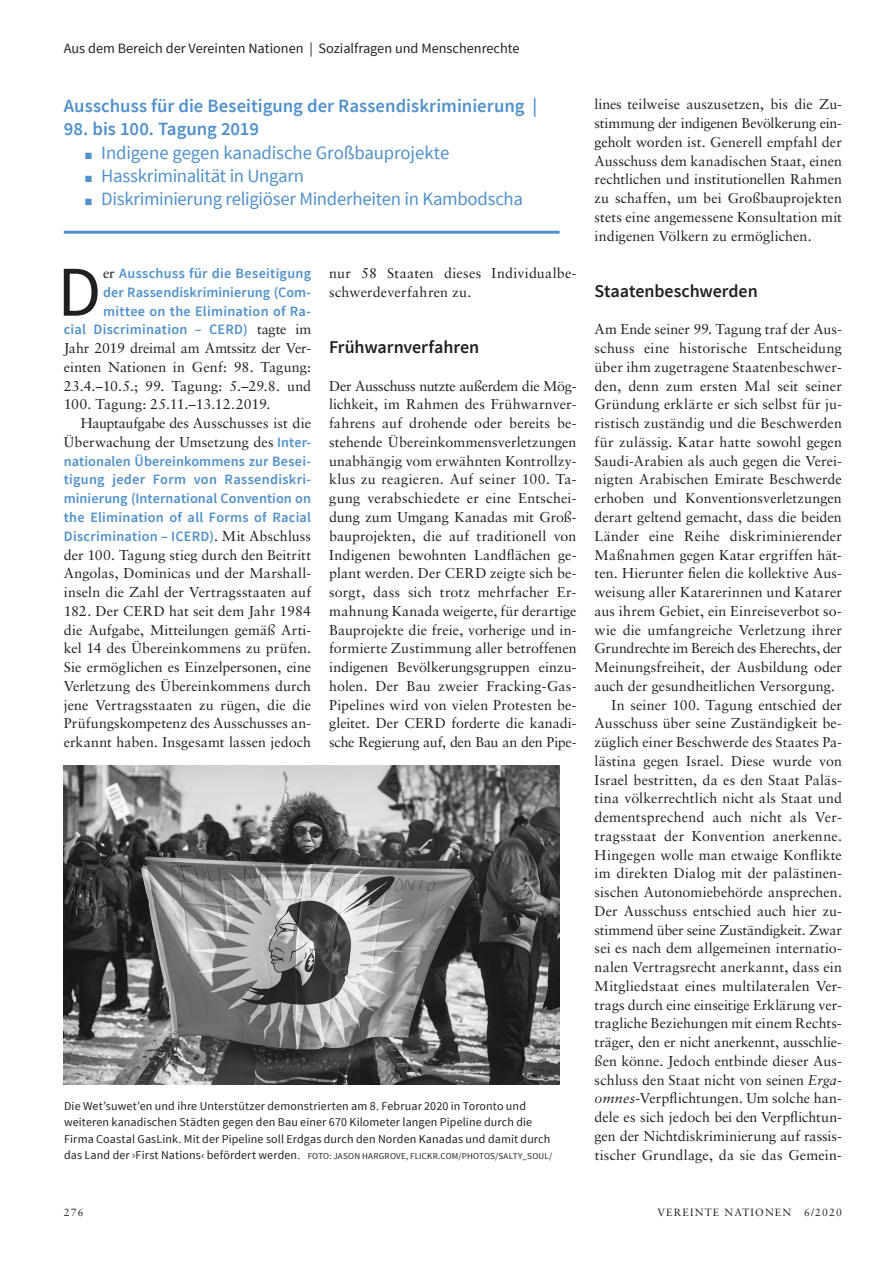
<style>
.page{position:relative;width:893px;height:1263px;background:#fff}
.page>*{position:absolute;margin:0;border:0;box-sizing:border-box;transform-origin:0 0}
.t1{font:71.4px "Source Sans Pro";color:#231f20}
.t2{font:18.75px "Source Sans Pro";letter-spacing:-.015em;color:#5090cc}
.t3{font:600 18.75px "Source Sans Pro";color:#5090cc}
.t4{font:600 18px "Source Sans Pro";letter-spacing:-.005em;color:#231f20}
.t5{font:14.25px/18.8px "Sabon LT Std";letter-spacing:.01em;color:#231f20;text-align:justify}
.t6{font:600 14.25px/18.8px "Source Sans Pro";letter-spacing:.02em;color:#5090cc;text-align:right}
.t7{font:14.25px "Source Sans Pro";color:#231f20}
.t8{font:14.25px "Sabon LT Std";letter-spacing:-.01em;color:#231f20}
.t9{font:14.25px "Sabon LT Std";letter-spacing:-.02em;color:#231f20}
.t10{font:14.25px "Sabon LT Std";letter-spacing:-.015em;color:#231f20}
.t11{font:12px/16.5px "Source Sans Pro";letter-spacing:.01em;color:#231f20}
.t12{font:10.5px "Sabon LT Std";letter-spacing:.11em;color:#231f20}
.t13{font:9px "Source Sans Pro";color:#231f20}
.s1{font-family:"Sabon LT Std";font-weight:400;color:#231f20}
.s2{font-family:"Source Sans Pro";font-weight:600;color:#5090cc}
.s3{font-size:9px}
.s4{font-style:italic}
</style>
<div class="page">
<hr style="left:64px;top:231px;width:496px;height:3px;background:#5090cc">
<img style="left:64px;top:766px;width:495px;height:319px">
<p class="t7" style="left:64px;top:40px;width:457px">Aus dem Bereich der Vereinten Nationen | Sozialfragen und Menschenrechte</p>
<h2 class="t3" style="left:64px;top:94px;width:475px">Ausschuss für die Beseitigung der Rassendiskriminierung |</h2>
<h2 class="t3" style="left:64px;top:117px;width:197px">98. bis 100. Tagung 2019</h2>
<h2 class="t2" style="left:85px;top:141px;width:366px">■ Indigene gegen kanadische Großbauprojekte</h2>
<h2 class="t2" style="left:85px;top:164px;width:221px">■ Hasskriminalität in Ungarn</h2>
<h2 class="t2" style="left:85px;top:187px;width:439px">■ Diskriminierung religiöser Minderheiten in Kambodscha</h2>
<p class="t6" style="left:64px;top:264px;width:249px"><span class="s1">er</span> Ausschuss für die Beseitigung<br>der Rassendiskriminierung (Com&shy;mittee on the Elimination of Ra-<br>cial Discrimination – CERD) <span class="s1">tagte im</span></p>
<p class="t5" style="left:64px;top:339px;width:249px">Jahr 2019 dreimal am Amtssitz der Ver&shy;einten Nationen in Genf: 98. Tagung:<br>23.4.–10.5.; 99. Tagung: 5.–29.8. und 100. Tagung: 25.11.–13.12.2019.</p>
<p class="t5" style="left:64px;top:414px;width:249px;text-align:right">Hauptaufgabe des Ausschusses ist die<br>Überwachung der Umsetzung des <span class="s2">Inter-</span></p>
<p class="t6" style="left:64px;top:452px;width:249px;text-align:justify">nationalen Übereinkommens zur Besei&shy;tigung jeder Form von Rassendiskri&shy;minierung (International Convention on the Elimination of all Forms of Racial Discrimination – ICERD)<span class="s1">. Mit Abschluss</span></p>
<p class="t5" style="left:64px;top:545px;width:249px">der 100. Tagung stieg durch den Beitritt Angolas, Dominicas und der Marshall&shy;inseln die Zahl der Vertragsstaaten auf 182. Der CERD hat seit dem Jahr 1984 die Aufgabe, Mitteilungen gemäß Arti&shy;kel 14 des Übereinkommens zu prüfen.<br>Sie ermöglichen es Einzelpersonen, eine Verletzung des Übereinkommens durch jene Vertragsstaaten zu rügen, die die Prüfungskompetenz des Ausschusses an&shy;erkannt haben. Insgesamt lassen jedoch</p>
<h1 class="t1" style="left:57px;top:248px;width:45px">D</h1>
<p class="t5" style="left:329px;top:264px;width:249px">nur 58 Staaten dieses Individualbe&shy;schwerdeverfahren zu.</p>
<p class="t4" style="left:329px;top:336px;width:152px">Frühwarnverfahren</p>
<p class="t5" style="left:329px;top:376px;width:249px">Der Ausschuss nutzte außerdem die Mög&shy;lichkeit, im Rahmen des Frühwarnver&shy;fahrens auf drohende oder bereits be&shy;stehende Übereinkommensverletzungen unabhängig vom erwähnten Kontrollzy&shy;klus zu reagieren. Auf seiner 100. Ta&shy;gung verabschiedete er eine Entschei&shy;dung zum Umgang Kanadas mit Groß&shy;bauprojekten, die auf traditionell von Indigenen bewohnten Landflächen ge&shy;plant werden. Der CERD zeigte sich be&shy;sorgt, dass sich trotz mehrfacher Er&shy;mahnung Kanada weigerte, für derartige Bauprojekte die freie, vorherige und in&shy;formierte Zustimmung aller betroffenen indigenen Bevölkerungsgruppen einzu&shy;holen. Der Bau zweier Fracking-Gas-Pipelines wird von vielen Protesten be&shy;gleitet. Der CERD forderte die kanadi&shy;sche Regierung auf, den Bau an den Pipe-</p>
<p class="t11" style="left:64px;top:1098px;width:488px">Die Wet’suwet’en und ihre Unterstützer demonstrierten am 8. Februar 2020 in Toronto und weiteren kanadischen Städten gegen den Bau einer 670 Kilometer langen Pipeline durch die Firma Coastal GasLink. Mit der Pipeline soll Erdgas durch den Norden Kanadas und damit durch das Land der ›First Nations‹ befördert werden. <span class="s3">Foto</span></p>
<p class="t13" style="left:329px;top:1151px;width:14px">:Jason</p>
<p class="t13" style="left:362px;top:1151px;width:13px">Hargrove</p>
<p class="t13" style="left:406px;top:1151px;width:8px">, flickr</p>
<p class="t13" style="left:438px;top:1151px;width:9px">.com</p>
<p class="t13" style="left:458px;top:1151px;width:10px">/photos</p>
<p class="t13" style="left:495px;top:1151px;width:9px">/salty</p>
<p class="t13" style="left:522px;top:1151px;width:12px">_soul</p>
<p class="t13" style="left:549px;top:1151px;width:5px">/</p>
<p class="t5" style="left:595px;top:95px;width:249px">lines teilweise auszusetzen, bis die Zu&shy;stimmung der indigenen Bevölkerung ein&shy;geholt worden ist. Generell empfahl der Ausschuss dem kanadischen Staat, einen rechtlichen und institutionellen Rahmen zu schaffen, um bei Großbauprojekten stets eine angemessene Konsultation mit indigenen Völkern zu ermöglichen.</p>
<p class="t4" style="left:595px;top:280px;width:165px">Staatenbeschwerden</p>
<p class="t5" style="left:595px;top:320px;width:249px">Am Ende seiner 99. Tagung traf der Aus-</p>
<p class="t5" style="left:595px;top:339px;width:249px">schuss eine historische Entscheidung</p>
<p class="t5" style="left:595px;top:357px;width:249px">über ihm zugetragene Staatenbeschwer-</p>
<p class="t5" style="left:595px;top:376px;width:249px">den, denn zum ersten Mal seit seiner</p>
<p class="t5" style="left:595px;top:395px;width:249px">Gründung erklärte er sich selbst für ju-</p>
<p class="t5" style="left:595px;top:414px;width:249px">ristisch zuständig und die Beschwerden</p>
<p class="t5" style="left:595px;top:432px;width:249px">für zulässig. Katar hatte sowohl gegen</p>
<p class="t5" style="left:595px;top:451px;width:249px">Saudi-Arabien als auch gegen die Verei-</p>
<p class="t5" style="left:595px;top:470px;width:249px">nigten Arabischen Emirate Beschwerde</p>
<p class="t5" style="left:595px;top:489px;width:249px">erhoben und Konventionsverletzungen</p>
<p class="t5" style="left:595px;top:507px;width:249px">derart geltend gemacht, dass die beiden</p>
<p class="t5" style="left:595px;top:526px;width:249px">Länder eine Reihe diskriminierender</p>
<p class="t5" style="left:595px;top:545px;width:249px">Maßnahmen gegen Katar ergriffen hät-</p>
<p class="t5" style="left:595px;top:564px;width:249px">ten. Hierunter fielen die kollektive Aus-</p>
<p class="t5" style="left:595px;top:582px;width:249px">weisung aller Katarerinnen und Katarer</p>
<p class="t5" style="left:595px;top:601px;width:249px">aus ihrem Gebiet, ein Einreiseverbot so-</p>
<p class="t5" style="left:595px;top:620px;width:249px">wie die umfangreiche Verletzung ihrer</p>
<p class="t9" style="left:595px;top:640px;width:249px">Grundrechte im Bereich des Eherechts, der</p>
<p class="t5" style="left:595px;top:657px;width:249px">Meinungsfreiheit, der Ausbildung oder</p>
<p class="t5" style="left:595px;top:676px;width:242px">auch der gesundheitlichen Versorgung.</p>
<p class="t5" style="left:612px;top:695px;width:232px">In seiner 100. Tagung entschied der</p>
<p class="t5" style="left:595px;top:714px;width:249px">Ausschuss über seine Zuständigkeit be-</p>
<p class="t5" style="left:595px;top:732px;width:249px">züglich einer Beschwerde des Staates Pa-</p>
<p class="t5" style="left:595px;top:751px;width:249px">lästina gegen Israel. Diese wurde von</p>
<p class="t5" style="left:595px;top:770px;width:248px">Israel bestritten, da es den Staat Paläs-</p>
<p class="t5" style="left:595px;top:789px;width:249px">tina völkerrechtlich nicht als Staat und</p>
<p class="t5" style="left:595px;top:808px;width:249px">dementsprechend auch nicht als Ver-</p>
<p class="t5" style="left:595px;top:826px;width:249px">tragsstaat der Konvention anerkenne.</p>
<p class="t5" style="left:595px;top:845px;width:249px">Hingegen wolle man etwaige Konflikte</p>
<p class="t5" style="left:595px;top:864px;width:248px">im direkten Dialog mit der palästinen-</p>
<p class="t5" style="left:595px;top:883px;width:249px">sischen Autonomiebehörde ansprechen.</p>
<p class="t5" style="left:595px;top:901px;width:249px">Der Ausschuss entschied auch hier zu-</p>
<p class="t10" style="left:595px;top:921px;width:249px">stimmend über seine Zuständigkeit. Zwar</p>
<p class="t5" style="left:595px;top:939px;width:249px">sei es nach dem allgemeinen internatio-</p>
<p class="t5" style="left:595px;top:958px;width:249px">nalen Vertragsrecht anerkannt, dass ein</p>
<p class="t5" style="left:595px;top:976px;width:249px">Mitgliedstaat eines multilateralen Ver-</p>
<p class="t5" style="left:595px;top:995px;width:249px">trags durch eine einseitige Erklärung ver-</p>
<p class="t5" style="left:595px;top:1014px;width:249px">tragliche Beziehungen mit einem Rechts-</p>
<p class="t8" style="left:595px;top:1034px;width:249px">träger, den er nicht anerkennt, ausschlie-</p>
<p class="t5" style="left:595px;top:1051px;width:249px">ßen könne. Jedoch entbinde dieser Aus-</p>
<p class="t5" style="left:595px;top:1070px;width:249px">schluss den Staat nicht von seinen <span class="s4">Erga-</span></p>
<p class="t5" style="left:595px;top:1089px;width:249px"><span class="s4">omnes-</span>Verpflichtungen. Um solche han-</p>
<p class="t5" style="left:595px;top:1108px;width:249px">dele es sich jedoch bei den Verpflichtun-</p>
<p class="t5" style="left:595px;top:1126px;width:249px">gen der Nichtdiskriminierung auf rassis-</p>
<p class="t5" style="left:595px;top:1145px;width:249px">tischer Grundlage, da sie das Gemein-</p>
<p class="t12" style="left:64px;top:1206px;width:21px">276</p>
<p class="t12" style="left:657px;top:1206px;width:186px">Vereinte Nationen 6/2020</p>
</div>
